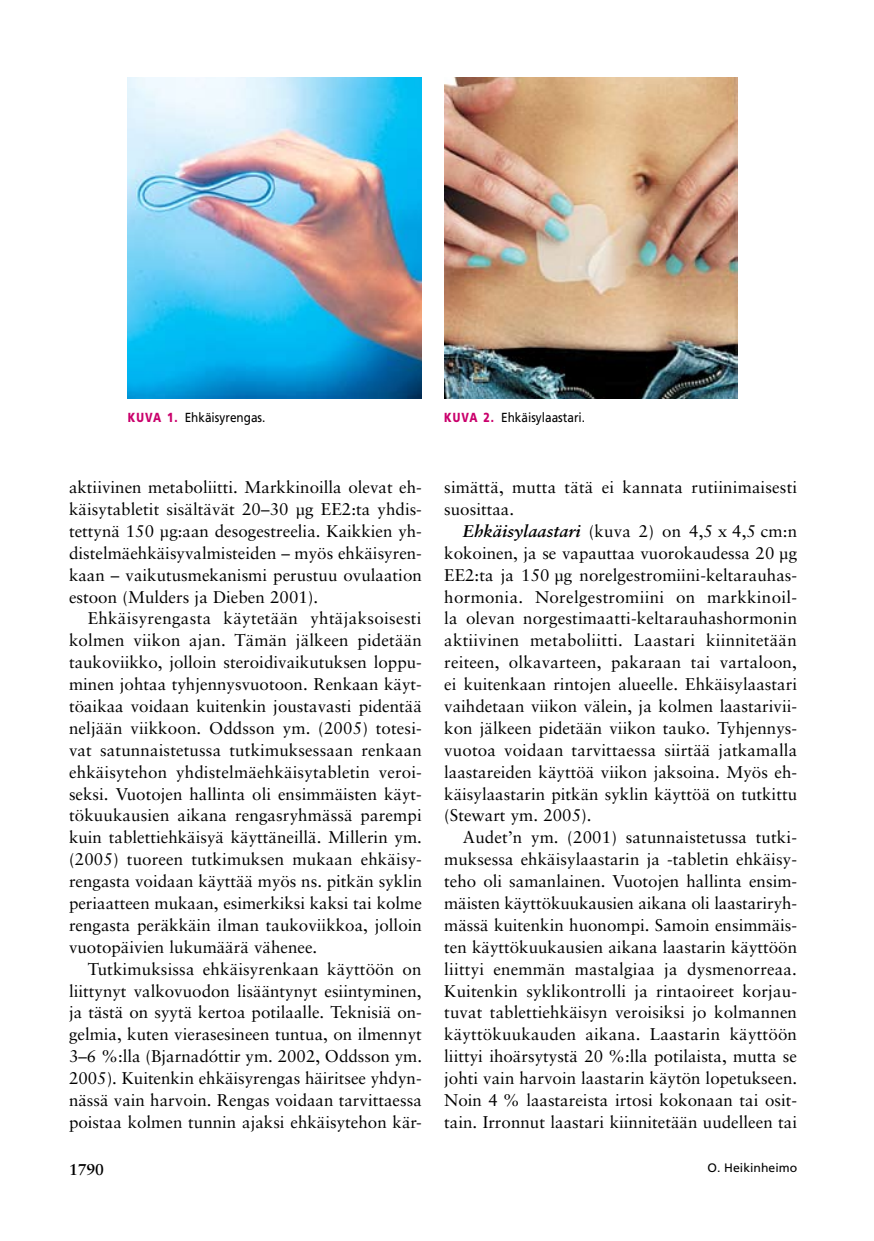
<style>
.page{position:relative;width:874px;height:1241px;background:#fff}
.page>*{position:absolute;margin:0;border:0;box-sizing:border-box;transform-origin:0 0}
.t1{font:16.97px/21.9px "Sabon";color:#000;text-align:justify}
.t2{font:700 15.75px "Sabon";color:#000}
.t3{font:13.12px "Frutiger";color:#000;scale:.9 1}
.t4{font:12.25px "Frutiger";color:#000}
.s1{font-weight:900;color:#ca006c}
.s2{font-weight:700;font-style:italic}
</style>
<div class="page">
<img style="left:128px;top:77px;width:293px;height:321px">
<img style="left:444px;top:77px;width:293px;height:321px">
<p class="t3" style="left:128px;top:410px;width:154px"><span class="s1">KUVA 1.</span> Ehkäisyrengas.</p>
<p class="t3" style="left:444px;top:410px;width:158px"><span class="s1">KUVA 2.</span> Ehkäisylaastari.</p>
<p class="t1" style="left:69px;top:476px;width:354px">aktiivinen metaboliitti. Markkinoilla olevat eh‑ käisytabletit sisältävät 20–30 µg EE2:ta yhdis‑ tettynä 150 µg:aan desogestreelia. Kaikkien yh‑ distelmäehkäisyvalmisteiden – myös ehkäisyren‑ kaan – vaikutusmekanismi perustuu ovulaation estoon (Mulders ja Dieben 2001).</p>
<p class="t1" style="left:69px;top:607px;width:354px;text-indent:19px">Ehkäisyrengasta käytetään yhtäjaksoisesti kolmen viikon ajan. Tämän jälkeen pidetään taukoviikko, jolloin steroidivaikutuksen loppu‑ minen johtaa tyhjennysvuotoon. Renkaan käyt‑ töaikaa voidaan kuitenkin joustavasti pidentää neljään viikkoon. Oddsson ym. (2005) totesi‑ vat satunnaistetussa tutkimuksessaan renkaan ehkäisytehon yhdistelmäehkäisytabletin veroi‑ seksi. Vuotojen hallinta oli ensimmäisten käyt‑ tökuukausien aikana rengasryhmässä parempi kuin tablettiehkäisyä käyttäneillä. Millerin ym. (2005) tuoreen tutkimuksen mukaan ehkäisy‑ rengasta voidaan käyttää myös ns. pitkän syklin periaatteen mukaan, esimerkiksi kaksi tai kolme rengasta peräkkäin ilman taukoviikkoa, jolloin vuotopäivien lukumäärä vähenee.</p>
<p class="t1" style="left:69px;top:957px;width:354px;text-indent:19px">Tutkimuksissa ehkäisyrenkaan käyttöön on liittynyt valkovuodon lisääntynyt esiintyminen, ja tästä on syytä kertoa potilaalle. Teknisiä on‑ gelmia, kuten vierasesineen tuntua, on ilmennyt 3–6 %:lla (Bjarnadóttir ym. 2002, Oddsson ym.<br>2005). Kuitenkin ehkäisyrengas häiritsee yhdyn‑ nässä vain harvoin. Rengas voidaan tarvittaessa poistaa kolmen tunnin ajaksi ehkäisytehon kär‑</p>
<p class="t2" style="left:69px;top:1159px;width:37px">1790</p>
<p class="t1" style="left:444px;top:476px;width:354px">simättä, mutta tätä ei kannata rutiinimaisesti suosittaa.</p>
<p class="t1" style="left:444px;top:519px;width:354px;text-indent:19px"><span class="s2">Ehkäisylaastari</span> (kuva 2) on 4,5 x 4,5 cm:n kokoinen, ja se vapauttaa vuorokaudessa 20 µg EE2:ta ja 150 µg norelgestromiini‑keltarauhas‑ hormonia. Norelgestromiini on markkinoil‑ la olevan norgestimaatti‑keltarauhashormonin aktiivinen metaboliitti. Laastari kiinnitetään reiteen, olkavarteen, pakaraan tai vartaloon, ei kuitenkaan rintojen alueelle. Ehkäisylaastari vaihdetaan viikon välein, ja kolmen laastarivii‑ kon jälkeen pidetään viikon tauko. Tyhjennys‑ vuotoa voidaan tarvittaessa siirtää jatkamalla laastareiden käyttöä viikon jaksoina. Myös eh‑ käisylaastarin pitkän syklin käyttöä on tutkittu (Stewart ym. 2005).</p>
<p class="t1" style="left:444px;top:826px;width:354px;text-indent:19px">Audet’n ym. (2001) satunnaistetussa tutki‑ muksessa ehkäisylaastarin ja ‑tabletin ehkäisy‑ teho oli samanlainen. Vuotojen hallinta ensim‑ mäisten käyttökuukausien aikana oli laastariryh‑ mässä kuitenkin huonompi. Samoin ensimmäis‑ ten käyttökuukausien aikana laastarin käyttöön liittyi enemmän mastalgiaa ja dysmenorreaa.<br>Kuitenkin syklikontrolli ja rintaoireet korjau‑ tuvat tablettiehkäisyn veroisiksi jo kolmannen käyttökuukauden aikana. Laastarin käyttöön liittyi ihoärsytystä 20 %:lla potilaista, mutta se johti vain harvoin laastarin käytön lopetukseen.<br>Noin 4 % laastareista irtosi kokonaan tai osit‑ tain. Irronnut laastari kiinnitetään uudelleen tai</p>
<p class="t4" style="left:707px;top:1160px;width:91px">O. Heikinheimo</p>
</div>
